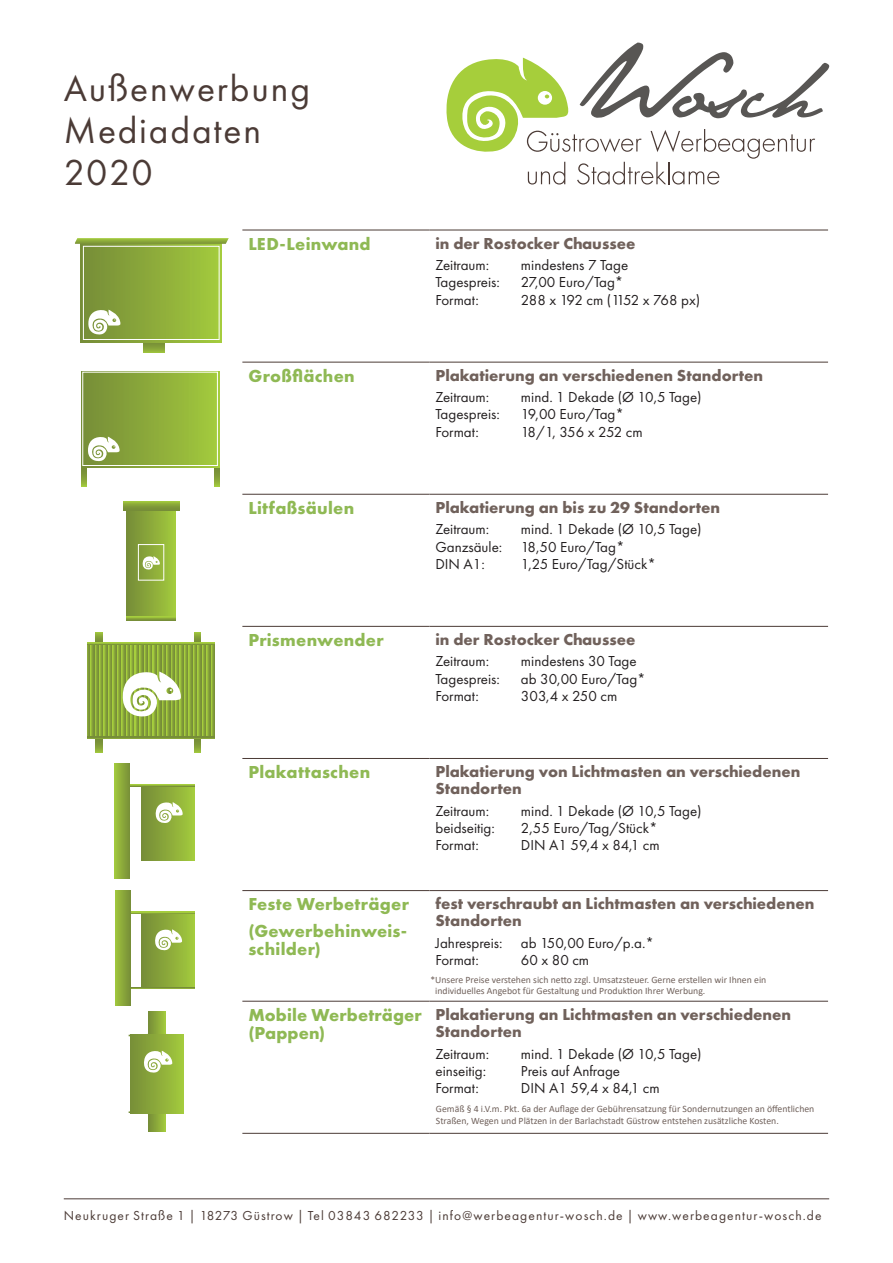
<style>
.page{position:relative;width:893px;height:1263px;background:#fff}
.page>*{position:absolute;margin:0;border:0;box-sizing:border-box;transform-origin:0 0}
.t1{font:37.5px/42px "Futura PT";letter-spacing:.05em;color:#4b3b36}
.t2{font:700 18px/26.5px "Futura PT";letter-spacing:.015em;color:#8fb954}
.t3{font:700 16.5px/17.2px "Futura PT";color:#70615b}
.t4{font:15px/17.2px "Futura PT";color:#231f20}
.t5{font:15px "Futura PT";letter-spacing:-.04em;color:#231f20}
.t6{font:13.5px "Futura PT";letter-spacing:.08em;color:#4b3b36}
.t7{font:9.75px/11.2px "Calibri";color:#70615b}
</style>
<div class="page">
<svg style="left:446px;top:43px;width:383px;height:142px"></svg>
<hr style="left:242px;top:230px;width:187px;height:1px;background:#4b3b36">
<hr style="left:429px;top:230px;width:399px;height:1px;background:#4b3b36">
<hr style="left:242px;top:362px;width:187px;height:1px;background:#4b3b36">
<hr style="left:429px;top:362px;width:399px;height:1px;background:#4b3b36">
<hr style="left:242px;top:494px;width:187px;height:1px;background:#4b3b36">
<hr style="left:429px;top:494px;width:399px;height:1px;background:#4b3b36">
<hr style="left:242px;top:626px;width:187px;height:1px;background:#4b3b36">
<hr style="left:429px;top:626px;width:399px;height:1px;background:#4b3b36">
<hr style="left:242px;top:758px;width:187px;height:1px;background:#4b3b36">
<hr style="left:429px;top:758px;width:399px;height:1px;background:#4b3b36">
<hr style="left:242px;top:890px;width:187px;height:1px;background:#4b3b36">
<hr style="left:429px;top:890px;width:399px;height:1px;background:#4b3b36">
<hr style="left:242px;top:1001px;width:187px;height:1px;background:#4b3b36">
<hr style="left:429px;top:1001px;width:399px;height:1px;background:#4b3b36">
<hr style="left:242px;top:1133px;width:187px;height:1px;background:#4b3b36">
<hr style="left:429px;top:1133px;width:399px;height:1px;background:#4b3b36">
<hr style="left:64px;top:1198px;width:765px;height:1px;background:#4b3b36">
<svg style="left:144px;top:342px;width:20px;height:11px"></svg>
<div style="left:81px;top:244px;width:141px;height:98px;background:linear-gradient(to right,#768c38,#a3ca3d)"></div>
<svg style="left:75px;top:238px;width:154px;height:6px"></svg>
<svg style="left:88px;top:309px;width:33px;height:26px"></svg>
<div style="left:83px;top:246px;width:137px;height:94px;border:1px solid #fff"></div>
<svg style="left:81px;top:467px;width:5px;height:19px"></svg>
<svg style="left:214px;top:467px;width:6px;height:19px"></svg>
<div style="left:81px;top:371px;width:139px;height:96px;background:linear-gradient(to right,#768c38,#a3ca3d)"></div>
<svg style="left:87px;top:436px;width:33px;height:26px"></svg>
<div style="left:82px;top:372px;width:136px;height:94px;border:1px solid #fff"></div>
<div style="left:127px;top:509px;width:48px;height:111px;background:linear-gradient(to right,#768c39,#a1c83d)"></div>
<svg style="left:123px;top:501px;width:56px;height:9px"></svg>
<svg style="left:127px;top:617px;width:48px;height:3px"></svg>
<svg style="left:142px;top:556px;width:18px;height:14px"></svg>
<div style="left:138px;top:544px;width:26px;height:36px;border:1px solid #fff"></div>
<svg style="left:87px;top:645px;width:3px;height:92px"></svg>
<svg style="left:104px;top:645px;width:3px;height:92px"></svg>
<svg style="left:99px;top:645px;width:4px;height:92px"></svg>
<svg style="left:95px;top:645px;width:4px;height:92px"></svg>
<svg style="left:90px;top:645px;width:4px;height:92px"></svg>
<svg style="left:108px;top:645px;width:4px;height:92px"></svg>
<svg style="left:126px;top:645px;width:4px;height:92px"></svg>
<svg style="left:122px;top:645px;width:3px;height:92px"></svg>
<svg style="left:117px;top:645px;width:4px;height:92px"></svg>
<svg style="left:113px;top:645px;width:3px;height:92px"></svg>
<svg style="left:130px;top:645px;width:4px;height:92px"></svg>
<svg style="left:148px;top:645px;width:4px;height:92px"></svg>
<svg style="left:144px;top:645px;width:4px;height:92px"></svg>
<svg style="left:139px;top:645px;width:4px;height:92px"></svg>
<svg style="left:135px;top:645px;width:4px;height:92px"></svg>
<svg style="left:153px;top:645px;width:4px;height:92px"></svg>
<svg style="left:171px;top:645px;width:3px;height:92px"></svg>
<svg style="left:166px;top:645px;width:4px;height:92px"></svg>
<svg style="left:162px;top:645px;width:4px;height:92px"></svg>
<svg style="left:157px;top:645px;width:4px;height:92px"></svg>
<svg style="left:175px;top:645px;width:4px;height:92px"></svg>
<svg style="left:193px;top:645px;width:4px;height:92px"></svg>
<svg style="left:189px;top:645px;width:3px;height:92px"></svg>
<svg style="left:184px;top:645px;width:4px;height:92px"></svg>
<svg style="left:180px;top:645px;width:3px;height:92px"></svg>
<svg style="left:198px;top:645px;width:3px;height:92px"></svg>
<svg style="left:211px;top:645px;width:4px;height:92px"></svg>
<svg style="left:206px;top:645px;width:4px;height:92px"></svg>
<svg style="left:202px;top:645px;width:4px;height:92px"></svg>
<svg style="left:95px;top:739px;width:7px;height:14px"></svg>
<svg style="left:194px;top:739px;width:7px;height:14px"></svg>
<svg style="left:95px;top:632px;width:7px;height:11px"></svg>
<svg style="left:194px;top:632px;width:7px;height:11px"></svg>
<svg style="left:87px;top:643px;width:128px;height:2px"></svg>
<hr style="left:87px;top:737px;width:128px;height:2px;background:#809a39">
<svg style="left:121px;top:671px;width:61px;height:47px"></svg>
<div style="left:142px;top:786px;width:52px;height:74px;background:linear-gradient(to right,#768c38,#a1c83d)"></div>
<svg style="left:130px;top:784px;width:64px;height:2px"></svg>
<svg style="left:115px;top:763px;width:15px;height:115px;background:#8baa3a"></svg>
<svg style="left:155px;top:802px;width:28px;height:21px"></svg>
<div style="left:142px;top:913px;width:53px;height:75px;background:linear-gradient(to right,#758c38,#a3ca3d)"></div>
<hr style="left:124px;top:912px;width:71px;height:1px;background:#a3cb3d">
<svg style="left:130px;top:987px;width:65px;height:2px"></svg>
<svg style="left:115px;top:891px;width:15px;height:115px;background:#8caa3a"></svg>
<svg style="left:155px;top:929px;width:28px;height:22px"></svg>
<svg style="left:148px;top:1011px;width:17px;height:120px"></svg>
<svg style="left:128px;top:1033px;width:56px;height:82px;background:#9bb654"></svg>
<h1 class="t1" style="left:64px;top:67px;width:248px">Außenwerbung<br>Mediadaten<br>2020</h1>
<p class="t2" style="left:248px;top:230px;width:124px">LED-Leinwand</p>
<p class="t3" style="left:435px;top:234px;width:201px">in der Rostocker Chaussee</p>
<p class="t4" style="left:435px;top:256px;width:55px">Zeitraum:</p>
<p class="t4" style="left:521px;top:256px;width:109px">mindestens 7 Tage</p>
<p class="t4" style="left:435px;top:274px;width:66px">Tagespreis:</p>
<p class="t4" style="left:521px;top:274px;width:104px">27,00 Euro/Tag*</p>
<p class="t4" style="left:435px;top:291px;width:45px">Format:</p>
<p class="t5" style="left:521px;top:291px;width:181px">288 x 192 cm (1152 x 768 px)</p>
<p class="t2" style="left:248px;top:362px;width:108px">Großflächen</p>
<p class="t3" style="left:435px;top:366px;width:329px">Plakatierung an verschiedenen Standorten</p>
<p class="t4" style="left:435px;top:388px;width:55px">Zeitraum:</p>
<p class="t4" style="left:521px;top:388px;width:182px">mind. 1 Dekade (Ø 10,5 Tage)</p>
<p class="t4" style="left:435px;top:406px;width:66px">Tagespreis:</p>
<p class="t4" style="left:521px;top:406px;width:105px">19,00 Euro/Tag*</p>
<p class="t4" style="left:435px;top:423px;width:45px">Format:</p>
<p class="t5" style="left:521px;top:423px;width:123px">18/1, 356 x 252 cm</p>
<p class="t2" style="left:248px;top:494px;width:107px">Litfaßsäulen</p>
<p class="t3" style="left:435px;top:498px;width:286px">Plakatierung an bis zu 29 Standorten</p>
<p class="t4" style="left:435px;top:521px;width:55px">Zeitraum:</p>
<p class="t4" style="left:435px;top:521px;width:268px;text-indent:86px">mind. 1 Dekade (Ø 10,5 Tage)<br>Ganzsäule: 18,50 Euro/Tag*<br>DIN A1:</p>
<p class="t4" style="left:521px;top:555px;width:137px">1,25 Euro/Tag/Stück*</p>
<p class="t2" style="left:248px;top:626px;width:137px">Prismenwender</p>
<p class="t3" style="left:435px;top:630px;width:201px">in der Rostocker Chaussee</p>
<p class="t4" style="left:435px;top:653px;width:55px">Zeitraum:</p>
<p class="t4" style="left:521px;top:653px;width:117px">mindestens 30 Tage</p>
<p class="t4" style="left:435px;top:670px;width:66px">Tagespreis:</p>
<p class="t4" style="left:521px;top:670px;width:126px">ab 30,00 Euro/Tag*</p>
<p class="t4" style="left:435px;top:687px;width:45px">Format:</p>
<p class="t4" style="left:521px;top:687px;width:98px">303,4 x 250 cm</p>
<p class="t2" style="left:248px;top:758px;width:123px">Plakattaschen</p>
<p class="t3" style="left:435px;top:762px;width:366px">Plakatierung von Lichtmasten an verschiedenen<br>Standorten</p>
<p class="t4" style="left:435px;top:802px;width:55px">Zeitraum:</p>
<p class="t4" style="left:521px;top:802px;width:182px">mind. 1 Dekade (Ø 10,5 Tage)</p>
<p class="t4" style="left:435px;top:819px;width:61px">beidseitig:</p>
<p class="t4" style="left:521px;top:819px;width:138px">2,55 Euro/Tag/Stück*</p>
<p class="t4" style="left:435px;top:837px;width:45px">Format:</p>
<p class="t4" style="left:521px;top:837px;width:140px">DIN A1 59,4 x 84,1 cm</p>
<p class="t2" style="left:248px;top:890px;width:162px">Feste Werbeträger (Gewerbehinweis-</p>
<p class="t2" style="left:248px;top:935px;width:74px">schilder)</p>
<p class="t3" style="left:435px;top:895px;width:380px">fest verschraubt an Lichtmasten an verschiedenen<br>Standorten</p>
<p class="t4" style="left:435px;top:934px;width:220px">Jahrespreis: ab 150,00 Euro/p.a.*<br>Format:</p>
<p class="t4" style="left:521px;top:951px;width:70px">60 x 80 cm</p>
<p class="t7" style="left:435px;top:974px;width:333px;text-indent:-5px">*Unsere Preise verstehen sich netto zzgl. Umsatzsteuer. Gerne erstellen wir Ihnen ein individuelles Angebot für Gestaltung und Produktion Ihrer Werbung.</p>
<p class="t2" style="left:248px;top:1005px;width:175px;line-height:18px">Mobile Werbeträger (Pappen)</p>
<p class="t3" style="left:435px;top:1005px;width:357px">Plakatierung an Lichtmasten an verschiedenen<br>Standorten</p>
<p class="t4" style="left:435px;top:1045px;width:55px">Zeitraum:</p>
<p class="t4" style="left:521px;top:1045px;width:182px">mind. 1 Dekade (Ø 10,5 Tage)</p>
<p class="t4" style="left:435px;top:1062px;width:52px">einseitig:</p>
<p class="t4" style="left:521px;top:1062px;width:101px">Preis auf Anfrage</p>
<p class="t4" style="left:435px;top:1079px;width:45px">Format:</p>
<p class="t4" style="left:521px;top:1079px;width:140px">DIN A1 59,4 x 84,1 cm</p>
<p class="t7" style="left:436px;top:1103px;width:380px">Gemäß § 4 i.V.m. Pkt. 6a der Auflage der Gebührensatzung für Sondernutzungen an öffentlichen<br>Straßen, Wegen und Plätzen in der Barlachstadt Güstrow entstehen zusätzliche Kosten.</p>
<p class="t6" style="left:64px;top:1207px;width:759px">Neukruger Straße 1 | 18273 Güstrow | Tel 03843 682233 | info@werbeagentur-wosch.de | www.werbeagentur-wosch.de</p>
</div>
